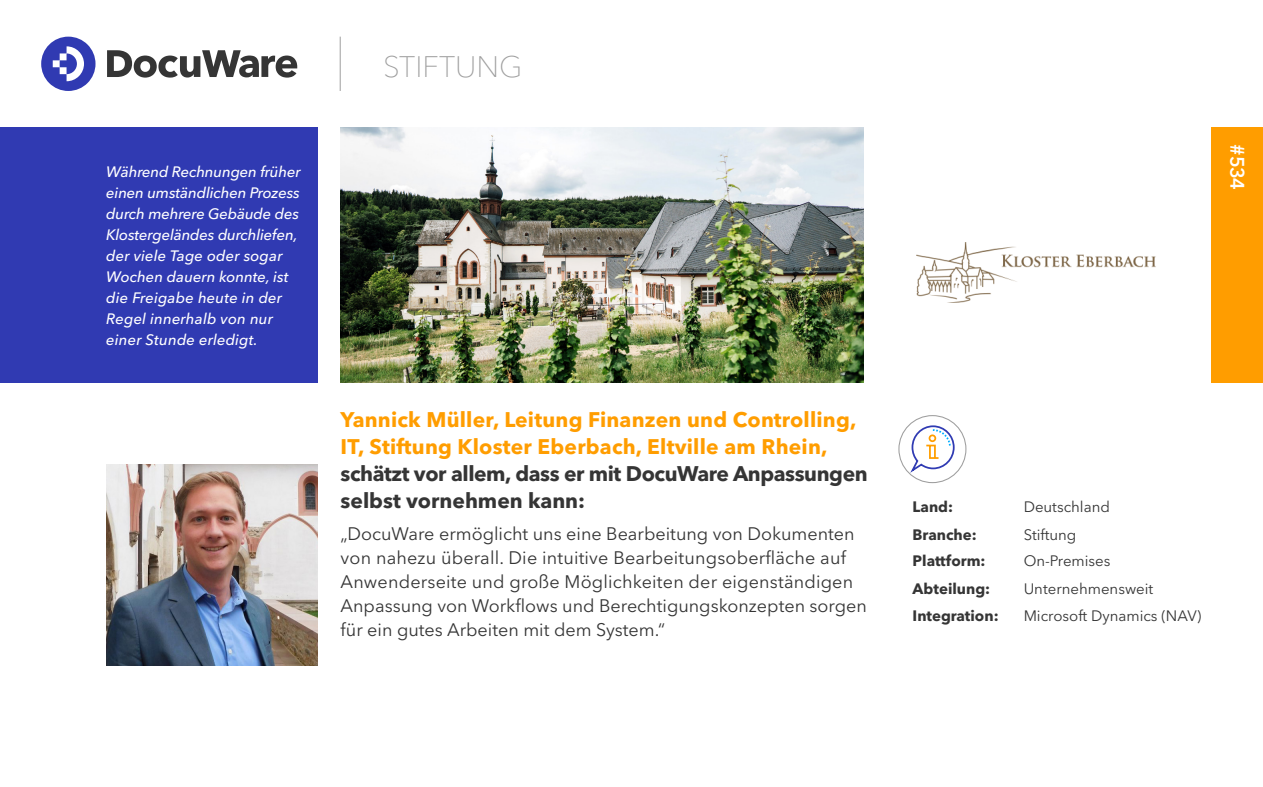
<style>
.page{position:relative;width:1263px;height:787px;background:#fff}
.page>*{position:absolute;margin:0;border:0;box-sizing:border-box;transform-origin:0 0}
.t1{font:100 29.4px "Avenir Next LT Pro";color:#9e9e9e}
.t2{font:700 21px/27px "Avenir Next LT Pro";letter-spacing:.01em;color:#ff9d00}
.t3{font:700 21px/27px "Avenir Next LT Pro";letter-spacing:-.02em;color:#353535}
.t4{font:600 19.5px "Avenir Next LT Pro";color:#fff}
.t5{font:18px/24px "Avenir Next LT Pro";color:#353535}
.t6{font:italic 500 15px/21px "Avenir Next LT Pro";letter-spacing:-.01em;color:#fff}
.t7{font:15px "Avenir Next LT Pro";color:#353535}
.t8{font:700 15px "Avenir Next LT Pro";color:#353535}
</style>
<div class="page">
<svg style="left:41px;top:37px;width:55px;height:54px"></svg>
<svg style="left:107px;top:50px;width:190px;height:28px"></svg>
<hr style="left:340px;top:37px;width:1px;height:54px;background:#9e9e9e">
<div style="left:1212px;top:128px;width:51px;height:255px;background:#ff9d00"></div>
<div style="left:0;top:128px;width:317px;height:255px;background:#303ab2"></div>
<div style="left:898px;top:415px;width:68px;height:68px;border:1px solid #9e9e9e;border-radius:50%"></div>
<svg style="left:908px;top:424px;width:47px;height:51px"></svg>
<img style="left:106px;top:465px;width:211px;height:200px">
<img style="left:916px;top:242px;width:240px;height:61px">
<img style="left:341px;top:128px;width:522px;height:255px">
<p class="t6" style="left:106px;top:161px;width:196px">Während Rechnungen früher einen umständlichen Prozess durch mehrere Gebäude des<br>Klostergeländes durchliefen, der viele Tage oder sogar<br>Wochen dauern konnte, ist die Freigabe heute in der<br>Regel innerhalb von nur einer Stunde erledigt.</p>
<h1 class="t1" style="left:383px;top:49px;width:141px">STIFTUNG</h1>
<p class="t2" style="left:341px;top:406px;width:517px">Yannick Müller, Leitung Finanzen und Controlling,<br>IT, Stiftung Kloster Eberbach, Eltville am Rhein,</p>
<p class="t3" style="left:341px;top:460px;width:529px">schätzt vor allem, dass er mit DocuWare Anpassungen selbst vornehmen kann:</p>
<p class="t5" style="left:341px;top:522px;width:528px">„DocuWare ermöglicht uns eine Bearbeitung von Dokumenten von nahezu überall. Die intuitive Bearbeitungsoberfläche auf Anwenderseite und große Möglichkeiten der eigenständigen Anpassung von Workflows und Berechtigungskonzepten sorgen für ein gutes Arbeiten mit dem System.“</p>
<p class="t4" style="left:1249px;top:144px;width:47px;rotate:90deg">#534</p>
<p class="t8" style="left:913px;top:497px;width:42px">Land:</p>
<p class="t7" style="left:1024px;top:497px;width:88px">Deutschland</p>
<p class="t8" style="left:913px;top:525px;width:66px">Branche:</p>
<p class="t7" style="left:1024px;top:525px;width:54px">Stiftung</p>
<p class="t8" style="left:913px;top:551px;width:74px">Plattform:</p>
<p class="t7" style="left:1024px;top:552px;width:88px">On-Premises</p>
<p class="t8" style="left:913px;top:579px;width:79px">Abteilung:</p>
<p class="t7" style="left:1024px;top:580px;width:131px">Unternehmensweit</p>
<p class="t8" style="left:913px;top:606px;width:88px">Integration:</p>
<p class="t7" style="left:1024px;top:606px;width:179px">Microsoft Dynamics (NAV)</p>
</div>
